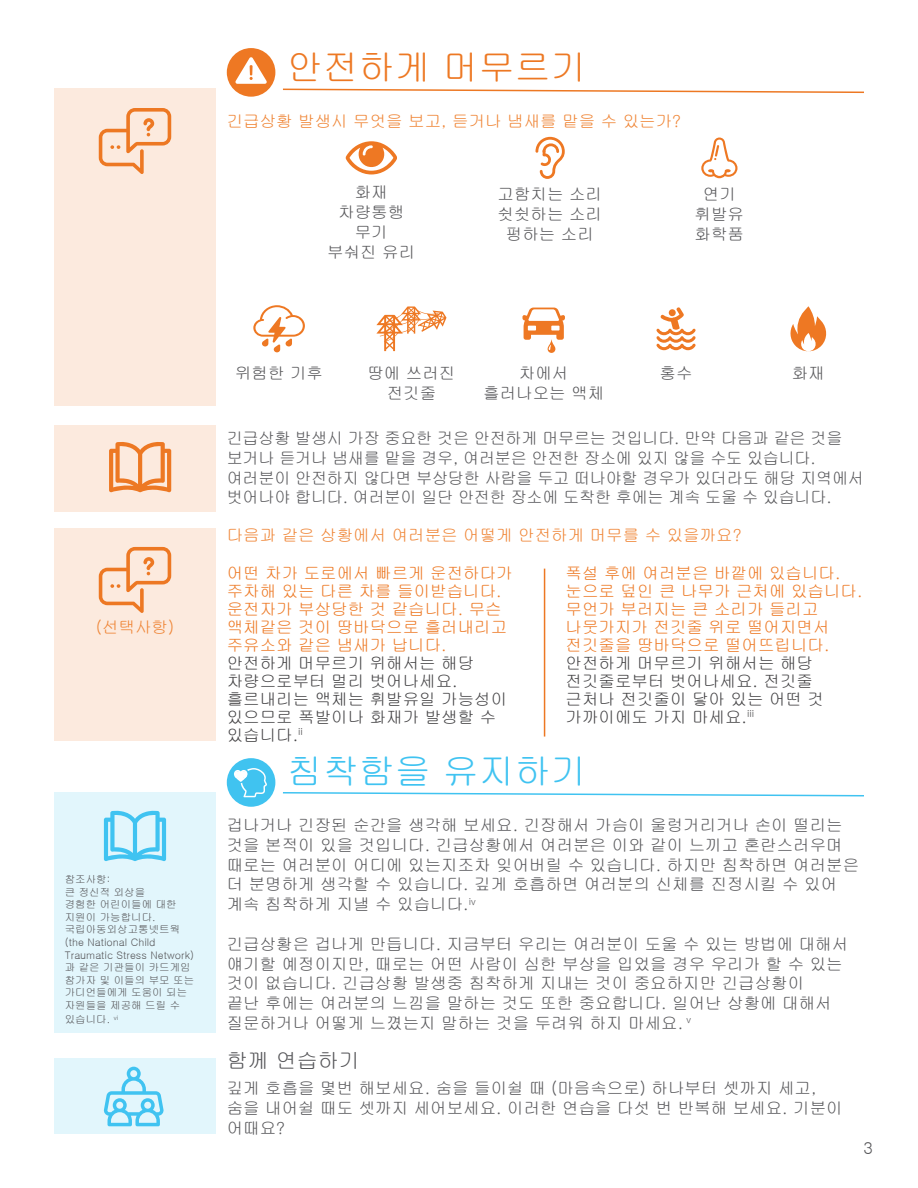
<style>
.page{position:relative;width:918px;height:1188px;background:#fff}
.page>*{position:absolute;margin:0;border:0;box-sizing:border-box;transform-origin:0 0}
.Heading{font:36px "Gulim";color:#ed7823}
.Heading-2{font:36px "Gulim";color:#40c3f1}
.Heading_2{font:21px "Gulim";color:#565659}
.t1{font:16.5px/19.8px "Gulim";color:#565659}
.Column{font:16.5px/18px "Gulim";color:#ed7823}
.t2{font:16.5px/19.8px "Gulim";letter-spacing:-.02em;color:#565659}
.Column-2{font:16.5px/18px "Gulim";color:#414042}
.t3{font:16.5px "Gulim";color:#ef8434}
.t4{font:10.5px/12.6px "Gulim";color:#565659}
</style>
<div class="page">
<div style="left:227px;top:48px;width:48px;height:49px;background:#ee7823;border-radius:50%"></div>
<svg style="left:235px;top:57px;width:32px;height:27px"></svg>
<svg style="left:283px;top:88px;width:581px;height:6px"></svg>
<hr style="left:544px;top:569px;width:1px;height:168px;background:#ed7823">
<svg style="left:346px;top:141px;width:51px;height:33px"></svg>
<svg style="left:535px;top:137px;width:30px;height:42px"></svg>
<svg style="left:701px;top:138px;width:37px;height:40px"></svg>
<svg style="left:253px;top:305px;width:52px;height:47px"></svg>
<svg style="left:376px;top:306px;width:70px;height:45px"></svg>
<svg style="left:522px;top:308px;width:43px;height:45px"></svg>
<svg style="left:656px;top:307px;width:40px;height:43px"></svg>
<svg style="left:791px;top:306px;width:35px;height:45px"></svg>
<svg style="left:283px;top:792px;width:581px;height:5px"></svg>
<div style="left:54px;top:89px;width:162px;height:317px;background:#fceade"></div>
<div style="left:54px;top:528px;width:162px;height:213px;background:#fceade"></div>
<div style="left:54px;top:792px;width:162px;height:240px;background:#e2f6fc"></div>
<svg style="left:104px;top:810px;width:62px;height:51px"></svg>
<div style="left:54px;top:1059px;width:162px;height:75px;background:#e2f6fc"></div>
<div style="left:54px;top:426px;width:162px;height:86px;background:#fceade"></div>
<svg style="left:109px;top:442px;width:62px;height:50px"></svg>
<svg style="left:99px;top:547px;width:72px;height:66px"></svg>
<div style="left:227px;top:758px;width:48px;height:49px;background:#40c3f0;border-radius:50%"></div>
<svg style="left:234px;top:768px;width:33px;height:29px"></svg>
<svg style="left:103px;top:1067px;width:61px;height:59px"></svg>
<h2 class="Heading" style="left:287px;top:49px;width:301px">안전하게 머무르기</h2>
<p class="t3" style="left:227px;top:113px;width:456px">긴급상황 발생시 무엇을 보고, 듣거나 냄새를 맡을 수 있는가?</p>
<p class="t1" style="left:355px;top:183px;width:34px">화재</p>
<p class="t1" style="left:338px;top:202px;width:67px">차량통행</p>
<p class="t1" style="left:355px;top:222px;width:34px">무기</p>
<p class="t1" style="left:327px;top:242px;width:89px">부숴진 유리</p>
<p class="t1" style="left:498px;top:185px;width:106px">고함치는 소리</p>
<p class="t1" style="left:498px;top:204px;width:106px">쉿쉿하는 소리</p>
<p class="t1" style="left:506px;top:224px;width:89px">펑하는 소리</p>
<p class="t1" style="left:703px;top:185px;width:34px">연기</p>
<p class="t1" style="left:695px;top:204px;width:51px">휘발유</p>
<p class="t1" style="left:695px;top:224px;width:51px">화학품</p>
<p class="t3" style="left:96px;top:619px;width:80px">(선택사항)</p>
<p class="t4" style="left:65px;top:873px;width:47px">참조사항:</p>
<p class="t4" style="left:65px;top:886px;width:131px">큰 정신적 외상을<br>경험한 어린이들에 대한 지원이 가능합니다. 국립아동외상고통넷트웍 (the National Child<br>Traumatic Stress Network) 과 같은 기관들이 카드게임 참가자 및 이들의 부모 또는 가디언들에게 도움이 되는 자원들을 제공해 드릴 수</p>
<p class="t4" style="left:65px;top:1013px;width:55px">있습니다. <sup>vi</sup></p>
<p class="t1" style="left:235px;top:363px;width:89px">위험한 기후</p>
<p class="t1" style="left:367px;top:363px;width:89px;text-align:center">땅에 쓰러진 전깃줄</p>
<p class="t1" style="left:483px;top:363px;width:122px;text-align:center">차에서 흘러나오는 액체</p>
<p class="t1" style="left:660px;top:363px;width:34px">홍수</p>
<p class="t1" style="left:792px;top:363px;width:34px">화재</p>
<p class="t2" style="left:227px;top:428px;width:639px">긴급상황 발생시 가장 중요한 것은 안전하게 머무르는 것입니다. 만약 다음과 같은 것을 보거나 듣거나 냄새를 맡을 경우, 여러분은 안전한 장소에 있지 않을 수도 있습니다. 여러분이 안전하지 않다면 부상당한 사람을 두고 떠나야할 경우가 있더라도 해당 지역에서 벗어나야 합니다. 여러분이 일단 안전한 장소에 도착한 후에는 계속 도울 수 있습니다.</p>
<p class="t3" style="left:227px;top:527px;width:516px">다음과 같은 상황에서 여러분은 어떻게 안전하게 머무를 수 있을까요?</p>
<p class="Column" style="left:227px;top:564px;width:287px">어떤 차가 도로에서 빠르게 운전하다가 주차해 있는 다른 차를 들이받습니다. 운전자가 부상당한 것 같습니다. 무슨 액체같은 것이 땅바닥으로 흘러내리고 주유소와 같은 냄새가 납니다.</p>
<p class="Column-2" style="left:227px;top:654px;width:282px">안전하게 머무르기 위해서는 해당 차량으로부터 멀리 벗어나세요. 흘르내리는 액체는 휘발유일 가능성이 있으므로 폭발이나 화재가 발생할 수 있습니다.<sup>ii</sup></p>
<p class="Column" style="left:566px;top:564px;width:298px">폭설 후에 여러분은 바깥에 있습니다. 눈으로 덮인 큰 나무가 근처에 있습니다. 무언가 부러지는 큰 소리가 들리고 나뭇가지가 전깃줄 위로 떨어지면서 전깃줄을 땅바닥으로 떨어뜨립니다.</p>
<p class="Column-2" style="left:566px;top:654px;width:260px">안전하게 머무르기 위해서는 해당 전깃줄로부터 벗어나세요. 전깃줄 근처나 전깃줄이 닿아 있는 어떤 것 가까이에도 가지 마세요.<sup>iii</sup></p>
<h2 class="Heading-2" style="left:287px;top:753px;width:301px">침착함을 유지하기</h2>
<p class="t1" style="left:227px;top:815px;width:634px">겁나거나 긴장된 순간을 생각해 보세요. 긴장해서 가슴이 울렁거리거나 손이 떨리는 것을 본적이 있을 것입니다. 긴급상황에서 여러분은 이와 같이 느끼고 혼란스러우며 때로는 여러분이 어디에 있는지조차 잊어버릴 수 있습니다. 하지만 침착하면 여러분은 더 분명하게 생각할 수 있습니다. 깊게 호흡하면 여러분의 신체를 진정시킬 수 있어 계속 침착하게 지낼 수 있습니다.<sup>iv</sup></p>
<p class="t1" style="left:227px;top:934px;width:623px">긴급상황은 겁나게 만듭니다. 지금부터 우리는 여러분이 도울 수 있는 방법에 대해서 얘기할 예정이지만, 때로는 어떤 사람이 심한 부상을 입었을 경우 우리가 할 수 있는 것이 없습니다. 긴급상황 발생중 침착하게 지내는 것이 중요하지만 긴급상황이<br>끝난 후에는 여러분의 느낌을 말하는 것도 또한 중요합니다. 일어난 상황에 대해서 질문하거나 어떻게 느꼈는지 말하는 것을 두려워 하지 마세요. <sup>v</sup></p>
<h3 class="Heading_2" style="left:227px;top:1050px;width:134px">함께 연습하기</h3>
<p class="t1" style="left:227px;top:1078px;width:617px">깊게 호흡을 몇번 해보세요. 숨을 들이쉴 때 (마음속으로) 하나부터 셋까지 세고, 숨을 내어쉴 때도 셋까지 세어보세요. 이러한 연습을 다섯 번 반복해 보세요. 기분이 어때요?</p>
<p class="t1" style="left:864px;top:1138px;width:11px">3</p>
</div>
